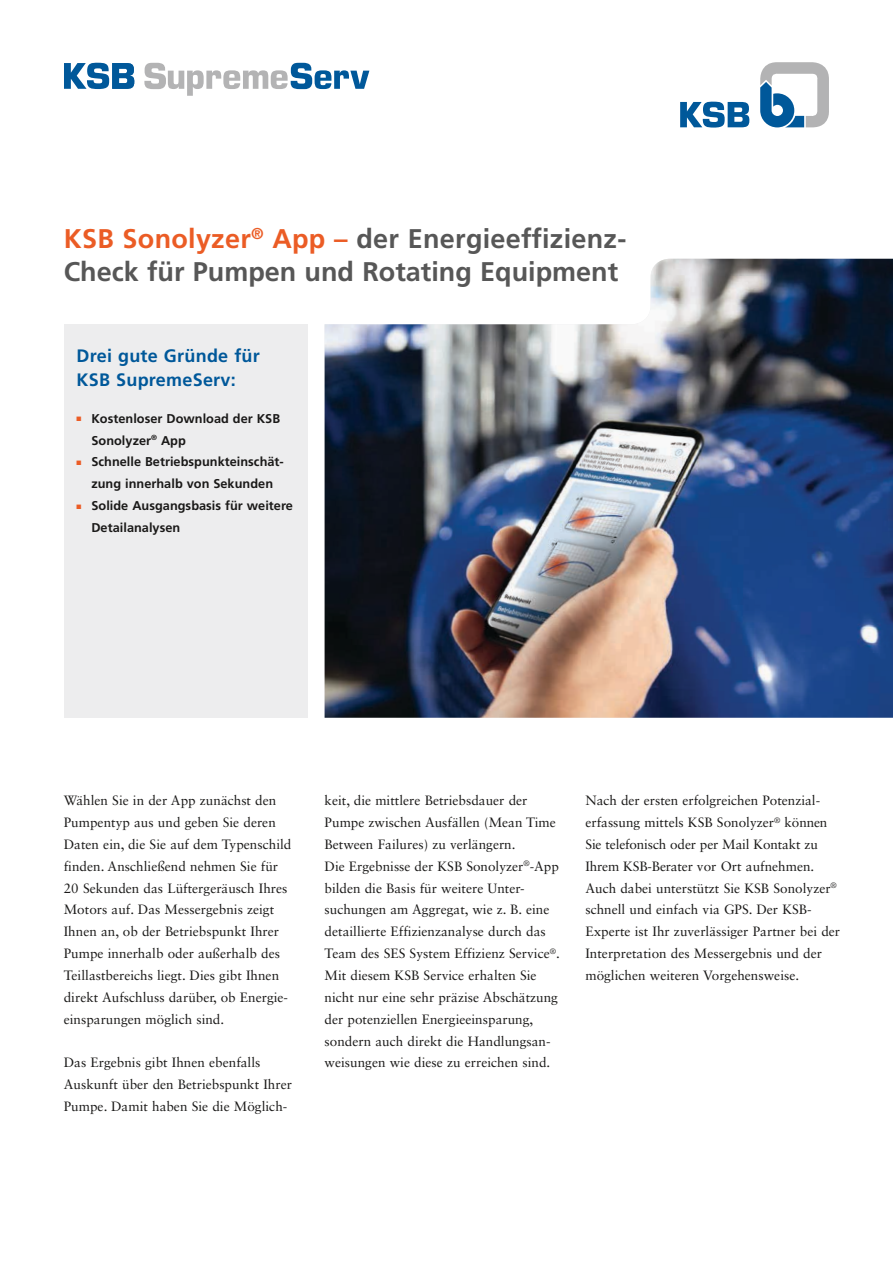
<style>
.page{position:relative;width:893px;height:1263px;background:#fff}
.page>*{position:absolute;margin:0;border:0;box-sizing:border-box;transform-origin:0 0}
.t1{font:700 27px/32.8px "Frutiger LT Pro";color:#575757}
.t2{font:700 18px/24px "Frutiger LT Pro";letter-spacing:.015em;color:#00589a}
.t3{font:13.5px/21.9px "Sabon LT Std";color:#1a1918}
.t4{font:700 12.75px/21.9px "Frutiger LT Pro";color:#1a1918}
.s1{color:#eb5c25}
</style>
<div class="page">
<div style="left:64px;top:324px;width:244px;height:394px;background:#ededee"></div>
<svg style="left:760px;top:62px;width:69px;height:65px"></svg>
<svg style="left:680px;top:102px;width:69px;height:26px"></svg>
<img style="left:325px;top:259px;width:568px;height:459px">
<svg style="left:144px;top:63px;width:225px;height:33px"></svg>
<svg style="left:64px;top:63px;width:70px;height:26px"></svg>
<h1 class="t1" style="left:64px;top:222px;width:564px"><span class="s1">KSB Sonolyzer</span><sup>®</sup> <span class="s1">App –</span> der Energieeffizienz-<br>Check für Pumpen und Rotating Equipment</h1>
<h2 class="t2" style="left:77px;top:344px;width:185px">Drei gute Gründe für<br>KSB SupremeServ:</h2>
<p class="t4" style="left:91px;top:407px;width:190px;text-indent:-15px"><span class="s1">■</span> Kostenloser Download der KSB<br>Sonolyzer<sup>®</sup> App</p>
<p class="t4" style="left:77px;top:451px;width:209px;text-align:center"><span class="s1">■</span> Schnelle Betriebspunkteinschät&shy;zung innerhalb von Sekunden</p>
<p class="t4" style="left:91px;top:495px;width:203px;text-indent:-15px"><span class="s1">■</span> Solide Ausgangsbasis für weitere<br>Detailanalysen</p>
<p class="t3" style="left:64px;top:789px;width:229px">Wählen Sie in der App zunächst den Pumpentyp aus und geben Sie deren Daten ein, die Sie auf dem Typenschild finden. Anschließend nehmen Sie für 20 Sekunden das Lüftergeräusch Ihres Motors auf. Das Messergebnis zeigt Ihnen an, ob der Betriebspunkt Ihrer Pumpe innerhalb oder außerhalb des Teillastbereichs liegt. Dies gibt Ihnen direkt Aufschluss darüber, ob Energie&shy;einsparungen möglich sind.</p>
<p class="t3" style="left:64px;top:1052px;width:230px">Das Ergebnis gibt Ihnen ebenfalls<br>Auskunft über den Betriebspunkt Ihrer<br>Pumpe. Damit haben Sie die Möglich-</p>
<p class="t3" style="left:325px;top:789px;width:237px">keit, die mittlere Betriebsdauer der Pumpe zwischen Ausfällen (Mean Time Between Failures) zu verlängern.<br>Die Ergebnisse der KSB Sonolyzer<sup>®</sup>-App bilden die Basis für weitere Unter&shy;suchungen am Aggregat, wie z. B. eine detaillierte Effizienzanalyse durch das Team des SES System Effizienz Service<sup>®</sup>.<br>Mit diesem KSB Service erhalten Sie nicht nur eine sehr präzise Abschätzung der potenziellen Energieeinsparung, sondern auch direkt die Handlungsan&shy;weisungen wie diese zu erreichen sind.</p>
<p class="t3" style="left:585px;top:789px;width:256px">Nach der ersten erfolgreichen Potenzial&shy;erfassung mittels KSB Sonolyzer<sup>®</sup> können Sie telefonisch oder per Mail Kontakt zu Ihrem KSB-Berater vor Ort aufnehmen.<br>Auch dabei unterstützt Sie KSB Sonolyzer<sup>® </sup>schnell und einfach via GPS. Der KSB-Experte ist Ihr zuverlässiger Partner bei der Interpretation des Messergebnis und der möglichen weiteren Vorgehensweise.</p>
</div>
